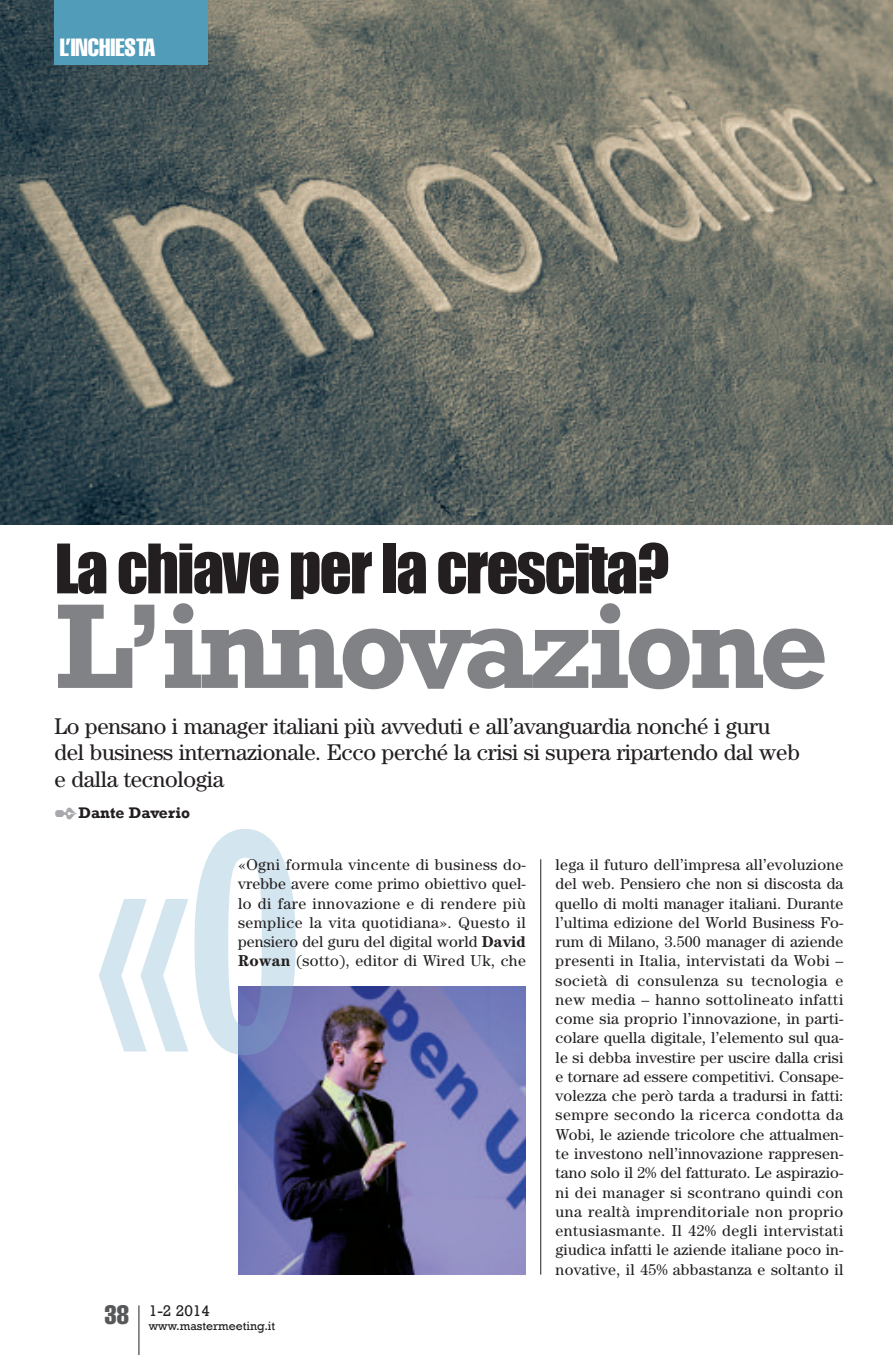
<style>
.page{position:relative;width:893px;height:1355px;background:#fff}
.page>*{position:absolute;margin:0;border:0;box-sizing:border-box;transform-origin:0 0}
.t1{font:700 122.5px "Rockwell";letter-spacing:-.05em;color:#808285}
.t2{font:63px "Impact";letter-spacing:-.03em;color:#231f20}
.t3{font:extra-condensed 24.5px "Helvetica";color:#fff}
.t4{font:22.75px/26.2px "Century";letter-spacing:-.015em;color:#231f20}
.t5{font:15.75px/19.2px "Century";letter-spacing:.015em;color:#231f20;text-align:justify}
.t6{font:700 15.75px "Rockwell";color:#231f20}
.t7{font:15.75px "Rockwell";color:#231f20}
.t8{font:12.25px "Rockwell";color:#231f20}
.s1{color:#a8a9ad}
.s2{font-weight:700}
</style>
<div class="page">
<img style="left:238px;top:986px;width:288px;height:288px">
<img style="left:0;top:0;width:893px;height:524px">
<hr style="left:138px;top:1305px;width:1px;height:49px;background:#231f20">
<div style="left:55px;top:0;width:153px;height:64px;background:#509cb9"></div>
<hr style="left:540px;top:859px;width:1px;height:415px;background:#231f20">
<svg style="left:99px;top:899px;width:89px;height:152px"></svg>
<svg style="left:194px;top:829px;width:102px;height:226px"></svg>
<img style="left:238px;top:986px;width:56px;height:69px">
<h3 class="t3" style="left:60px;top:39px;width:97px">L’INCHIESTA</h3>
<h2 class="t2" style="left:55px;top:530px;width:616px">La chiave per la crescita?</h2>
<h1 class="t1" style="left:55px;top:572px;width:776px">L’innovazione</h1>
<h3 class="t4" style="left:55px;top:715px;width:747px">Lo pensano i manager italiani più avveduti e all’avanguardia nonché i guru del business internazionale. Ecco perché la crisi si supera ripartendo dal web e dalla tecnologia</h3>
<p class="t6" style="left:55px;top:803px;width:137px"><span class="s1">✒</span>Dante Daverio</p>
<p class="t5" style="left:556px;top:856px;width:289px">lega il futuro dell’impresa all’evoluzione del web. Pensiero che non si discosta da quello di molti manager italiani. Durante l’ultima edizione del World Business Fo&shy;rum di Milano, 3.500 manager di aziende presenti in Italia, intervistati da Wobi – società di consulenza su tecnologia e new media – hanno sottolineato infatti come sia proprio l’innovazione, in parti&shy;colare quella digitale, l’elemento sul qua&shy;le si debba investire per uscire dalla crisi e tornare ad essere competitivi. Consape&shy;volezza che però tarda a tradursi in fatti: sempre secondo la ricerca condotta da Wobi, le aziende tricolore che attualmen&shy;te investono nell’innovazione rappresen&shy;tano solo il 2% del fatturato. Le aspirazio&shy;ni dei manager si scontrano quindi con una realtà imprenditoriale non proprio entusiasmante. Il 42% degli intervistati giudica infatti le aziende italiane poco in&shy;novative, il 45% abbastanza e soltanto il</p>
<p class="t5" style="left:238px;top:856px;width:289px">«Ogni formula vincente di business do&shy;vrebbe avere come primo obiettivo quel&shy;lo di fare innovazione e di rendere più semplice la vita quotidiana». Questo il pensiero del guru del digital world <span class="s2">David Rowan</span> (sotto), editor di Wired Uk, che</p>
<p class="t8" style="left:105px;top:1318px;width:172px"><sup>38</sup> www.mastermeeting.it</p>
<p class="t7" style="left:149px;top:1300px;width:63px">1-2 2014</p>
</div>
